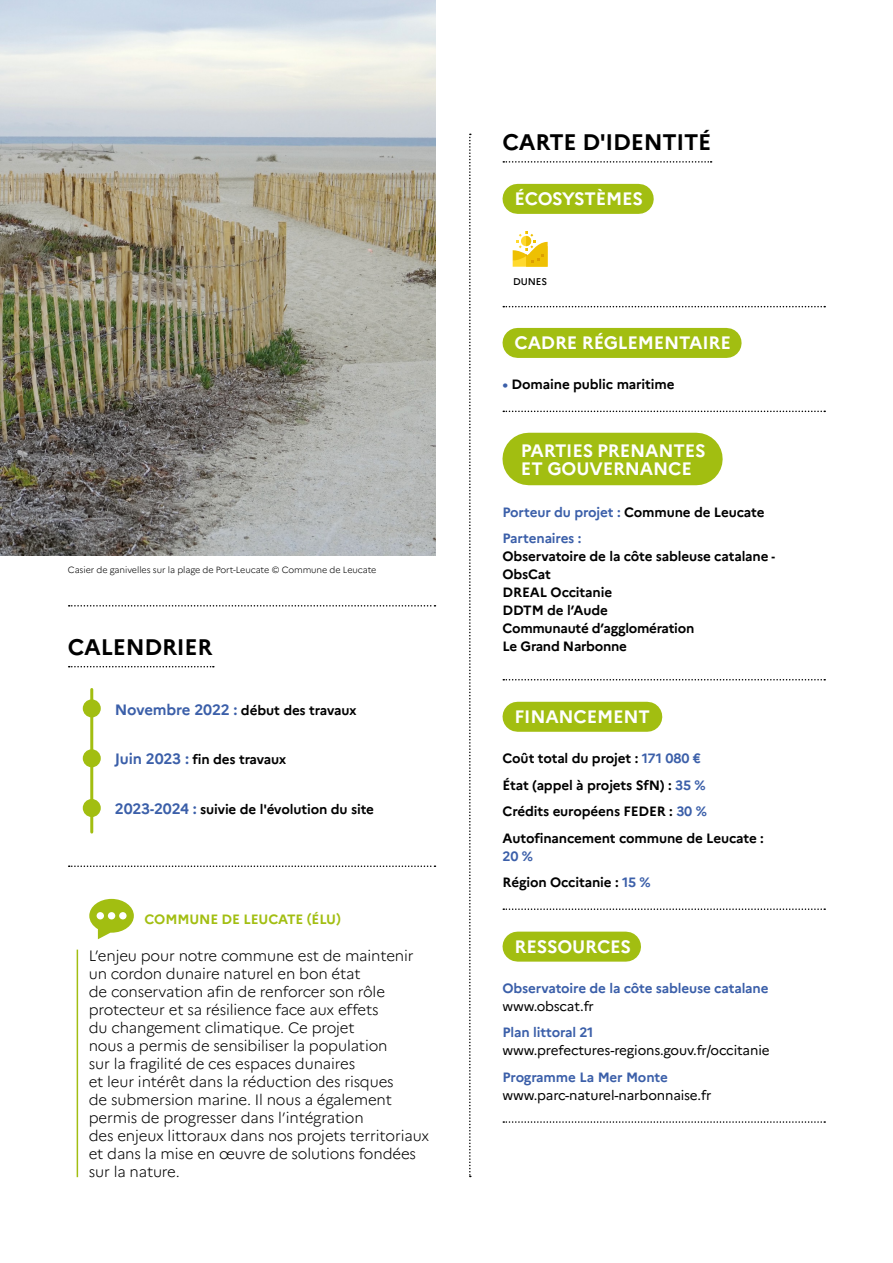
<style>
.page{position:relative;width:893px;height:1263px;background:#fff}
.page>*{position:absolute;margin:0;border:0;box-sizing:border-box;transform-origin:0 0}
.t1{font:700 22.5px "Marianne";letter-spacing:-.01em;color:#000}
.t2{font:700 18px/18px "Marianne";letter-spacing:-.01em;color:#fff}
.t3{font:300 15px/18px "Marianne";letter-spacing:-.01em;color:#000}
.t4{font:700 13.5px/18px "Marianne";letter-spacing:-.01em;color:#000}
.t5{font:700 13.5px/26.5px "Marianne";letter-spacing:-.01em;color:#3b5fa9}
.t6{font:13.5px "Marianne";letter-spacing:-.01em;color:#000}
.t7{font:700 13.5px "Marianne";letter-spacing:-.01em;color:#a2be11}
.t8{font:500 9.75px "Marianne";letter-spacing:-.01em;color:#000}
.t9{font:300 9px "Marianne";letter-spacing:-.01em;color:#000}
.s1{font-size:15px;color:#3b5fa9}
.s2{font-family:"Marianne Bold 2";font-weight:400}
.s3{color:#3b5fa9}
.s4{color:#000}
.s5{font-family:"Marianne Bold 2";font-weight:400;color:#3b5fa9}
</style>
<div class="page">
<svg style="left:469px;top:134px;width:2px;height:1043px"></svg>
<svg style="left:503px;top:306px;width:322px;height:1px"></svg>
<svg style="left:503px;top:161px;width:209px;height:2px"></svg>
<svg style="left:503px;top:411px;width:322px;height:1px"></svg>
<svg style="left:503px;top:679px;width:322px;height:1px"></svg>
<svg style="left:503px;top:908px;width:322px;height:2px"></svg>
<svg style="left:503px;top:1121px;width:322px;height:2px"></svg>
<svg style="left:69px;top:865px;width:366px;height:2px"></svg>
<svg style="left:69px;top:605px;width:366px;height:1px"></svg>
<hr style="left:90px;top:689px;width:3px;height:143px;background:#a2be11">
<div style="left:83px;top:699px;width:18px;height:18px;background:#a2be11;border-radius:50%"></div>
<div style="left:83px;top:749px;width:18px;height:18px;background:#a2be11;border-radius:50%"></div>
<div style="left:83px;top:799px;width:18px;height:18px;background:#a2be11;border-radius:50%"></div>
<img style="left:0;top:0;width:435px;height:556px">
<div style="left:517px;top:184px;width:122px;height:30px;background:#a2be11"></div>
<div style="left:517px;top:328px;width:210px;height:30px;background:#a2be11"></div>
<div style="left:529px;top:433px;width:167px;height:52px;background:#a2be11"></div>
<div style="left:517px;top:702px;width:130px;height:30px;background:#a2be11"></div>
<div style="left:517px;top:932px;width:109px;height:30px;background:#a2be11"></div>
<svg style="left:69px;top:666px;width:145px;height:1px"></svg>
<svg style="left:89px;top:899px;width:45px;height:40px"></svg>
<div style="left:97px;top:912px;width:7px;height:7px;background:#fff;border-radius:50%"></div>
<div style="left:108px;top:912px;width:7px;height:7px;background:#fff;border-radius:50%"></div>
<div style="left:119px;top:912px;width:8px;height:7px;background:#fff;border-radius:50%"></div>
<hr style="left:77px;top:949px;width:1px;height:228px;background:#a2be11">
<svg style="left:513px;top:232px;width:35px;height:35px"></svg>
<p class="t9" style="left:68px;top:564px;width:310px">Casier de ganivelles sur la plage de Port-Leucate © Commune de Leucate</p>
<h1 class="t1" style="left:68px;top:634px;width:146px">CALENDRIER</h1>
<p class="t4" style="left:115px;top:701px;width:243px"><span class="s1">Novembre 2022 :</span> début des travaux</p>
<p class="t4" style="left:115px;top:751px;width:173px"><span class="s1">Juin 2023 :</span> fin des travaux</p>
<p class="t4" style="left:115px;top:800px;width:261px"><span class="s1">2023-2024 :</span> suivie de l'évolution du site</p>
<p class="t7" style="left:144px;top:911px;width:198px">COMMUNE DE LEUCATE <span class="s2">(</span>ÉLU<span class="s2">)</span></p>
<p class="t3" style="left:89px;top:947px;width:342px">L’enjeu pour notre commune est de maintenir un cordon dunaire naturel en bon état<br>de conservation afin de renforcer son rôle protecteur et sa résilience face aux effets<br>du changement climatique. Ce projet<br>nous a permis de sensibiliser la population<br>sur la fragilité de ces espaces dunaires<br>et leur intérêt dans la réduction des risques<br>de submersion marine. Il nous a également permis de progresser dans l’intégration<br>des enjeux littoraux dans nos projets territoriaux et dans la mise en œuvre de solutions fondées sur la nature.</p>
<h1 class="t1" style="left:502px;top:129px;width:210px">CARTE D'IDENTITÉ</h1>
<p class="t2" style="left:515px;top:190px;width:130px">ÉCOSYSTÈMES</p>
<p class="t8" style="left:513px;top:275px;width:36px">DUNES</p>
<p class="t2" style="left:515px;top:334px;width:218px">CADRE RÉGLEMENTAIRE</p>
<p class="t4" style="left:502px;top:375px;width:173px"><span class="s3">•</span> Domaine public maritime</p>
<p class="t2" style="left:521px;top:441px;width:186px">PARTIES PRENANTES<br>ET GOUVERNANCE</p>
<p class="t5" style="left:502px;top:498px;width:264px">Porteur du projet : <span class="s4">Commune de Leucate<br></span>Partenaires :</p>
<p class="t4" style="left:502px;top:547px;width:274px">Observatoire de la côte sableuse catalane -<br>ObsCat<br>DREAL Occitanie<br>DDTM de l’Aude<br>Communauté d’agglomération<br>Le Grand Narbonne</p>
<p class="t2" style="left:515px;top:708px;width:137px">FINANCEMENT</p>
<p class="t4" style="left:502px;top:745px;width:263px;line-height:26.5px">Coût total du projet : <span class="s3">171 080</span> <span class="s5">€<br></span>État (appel à projets SfN) : <span class="s3">35 %<br></span>Crédits européens FEDER : <span class="s3">30 %<br></span>Autofinancement commune de Leucate :</p>
<p class="t4" style="left:502px;top:842px;width:150px;line-height:26.5px"><span class="s3">20 %<br></span>Région Occitanie : <span class="s3">15 %</span></p>
<p class="t2" style="left:515px;top:937px;width:118px">RESSOURCES</p>
<p class="t5" style="left:502px;top:975px;width:268px">Observatoire de la côte sableuse catalane</p>
<p class="t6" style="left:502px;top:998px;width:93px">www.obscat.fr</p>
<p class="t5" style="left:502px;top:1019px;width:92px">Plan littoral 21</p>
<p class="t6" style="left:502px;top:1042px;width:269px">www.prefectures-regions.gouv.fr/occitanie</p>
<p class="t5" style="left:502px;top:1064px;width:167px">Programme La Mer Monte</p>
<p class="t6" style="left:502px;top:1087px;width:210px">www.parc-naturel-narbonnaise.fr</p>
</div>
